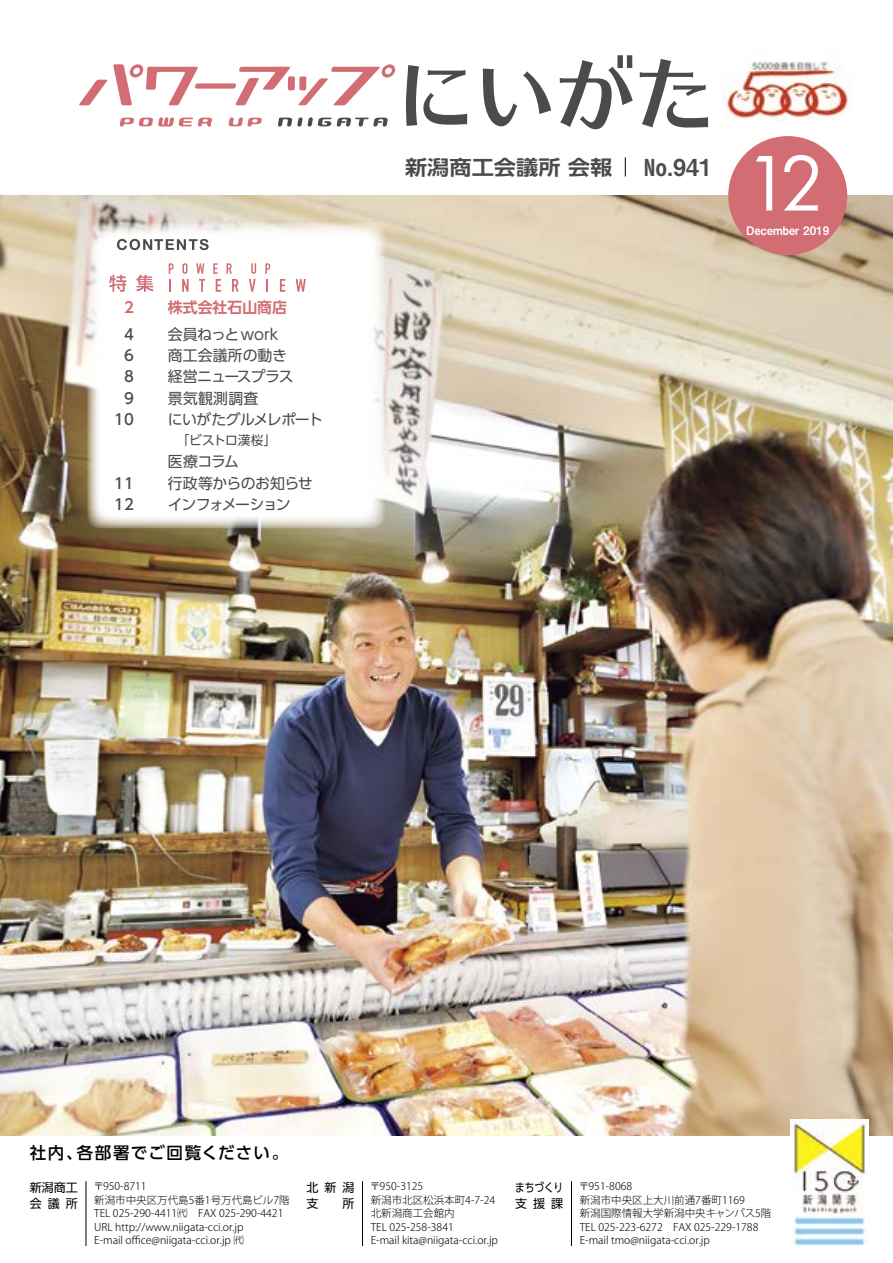
<style>
.page{position:relative;width:893px;height:1263px;background:#fff}
.page>*{position:absolute;margin:0;border:0;box-sizing:border-box;transform-origin:0 0}
.t1{font:72.3px "Futura";color:#fff}
.t2{font:23.4px "Midashi Go Pr 6 N MB31";color:#4c4a4a}
.t3{font:700 20.25px "UD Shin Go Pr 6 N De";color:#4c4a4a;scale:1.1 1}
.t4{font:500 16.5px "UD Shin Go Pro";letter-spacing:.09em;color:#000}
.t5{font:14.85px/21.3px "UD Shin Go Pr 6 N";letter-spacing:-.035em;color:#4c4a4a}
.t6{font:500 14.85px/21.3px "UD Shin Go Pr 6 N";color:#4c4a4a;text-align:right}
.t7{font:700 14.85px "UD Shin Go Pr 6 N De";color:#d16d73}
.t8{font:12.75px "UD Shin Go Pr 6 N";letter-spacing:-.02em;color:#4c4a4a}
.t9{font:12px/16.5px "UD Shin Go Pro";color:#000}
.t10{font:12px/16.5px "UD Shin Go Pro";color:#000;scale:.8 1}
.t11{font:11.7px "Midashi Go Pr 6 N MB31";color:#fff;scale:.95 1}
.t12{font:300 10.5px/13.5px "Koz Go Pro";color:#000}
</style>
<div class="page">
<svg style="left:406px;top:65px;width:61px;height:61px"></svg>
<svg style="left:483px;top:69px;width:68px;height:57px"></svg>
<svg style="left:560px;top:55px;width:73px;height:74px"></svg>
<svg style="left:640px;top:59px;width:68px;height:69px"></svg>
<svg style="left:79px;top:64px;width:316px;height:41px"></svg>
<svg style="left:120px;top:117px;width:92px;height:10px"></svg>
<svg style="left:229px;top:117px;width:33px;height:10px"></svg>
<svg style="left:278px;top:117px;width:24px;height:10px"></svg>
<svg style="left:308px;top:117px;width:80px;height:10px"></svg>
<img style="left:723px;top:61px;width:128px;height:59px">
<svg style="left:625px;top:157px;width:1px;height:19px"></svg>
<hr style="left:86px;top:1181px;width:1px;height:65px;background:#000">
<hr style="left:362px;top:1181px;width:1px;height:65px;background:#000">
<hr style="left:571px;top:1181px;width:1px;height:65px;background:#000">
<img style="left:0;top:196px;width:893px;height:939px">
<img style="left:790px;top:1120px;width:78px;height:128px">
<div style="left:728px;top:136px;width:119px;height:119px;background:#d16d73;border-radius:50%"></div>
<div style="left:87px;top:222px;width:298px;height:306px;background:#fff;border-radius:13px"></div>
<svg style="left:117px;top:239px;width:92px;height:11px"></svg>
<svg style="left:109px;top:275px;width:17px;height:17px"></svg>
<svg style="left:136px;top:275px;width:18px;height:17px"></svg>
<svg style="left:169px;top:263px;width:5px;height:29px"></svg>
<svg style="left:182px;top:263px;width:7px;height:29px"></svg>
<svg style="left:196px;top:263px;width:9px;height:29px"></svg>
<svg style="left:213px;top:263px;width:8px;height:29px"></svg>
<svg style="left:227px;top:263px;width:12px;height:29px"></svg>
<svg style="left:249px;top:263px;width:7px;height:29px"></svg>
<svg style="left:265px;top:263px;width:5px;height:29px"></svg>
<svg style="left:280px;top:279px;width:5px;height:13px"></svg>
<svg style="left:296px;top:279px;width:10px;height:13px"></svg>
<h3 class="t7" style="left:124px;top:296px;width:11px">2</h3>
<h3 class="t7" style="left:168px;top:296px;width:121px">株式会社石山商店</h3>
<h3 class="t6" style="left:114px;top:323px;width:21px">4<br>6<br>8<br>9<br>10</h3>
<h3 class="t6" style="left:114px;top:472px;width:21px;text-align:left">11<br>12</h3>
<h3 class="t5" style="left:168px;top:323px;width:157px">会員ねっとwork<br>商工会議所の動き<br>経営ニュースプラス<br>景気観測調査<br>にいがたグルメレポート</h3>
<p class="t8" style="left:176px;top:430px;width:102px">「ビストロ漢桜」</p>
<h3 class="t5" style="left:168px;top:451px;width:146px">医療コラム<br>行政等からのお知らせインフォメーション</h3>
<h3 class="t3" style="left:405px;top:150px;width:190px">新潟商工会議所 会報</h3>
<h2 class="t2" style="left:644px;top:148px;width:70px">No.941</h2>
<h1 class="t1" style="left:745px;top:135px;width:80px">12</h1>
<p class="t11" style="left:746px;top:221px;width:89px">December 2019</p>
<h3 class="t4" style="left:30px;top:1139px;width:260px">社内、各部署でご回覧ください。</h3>
<p class="t10" style="left:515px;top:1178px;width:61px">まちづくり支援課</p>
<p class="t9" style="left:30px;top:1178px;width:49px">新潟商工会議所</p>
<p class="t12" style="left:370px;top:1180px;width:130px">〒950-3125<br>新潟市北区松浜本町4-7-24北新潟商工会館内<br>TEL 025-258-3841<br>E-mail kita@niigata-cci.or.jp</p>
<p class="t9" style="left:307px;top:1178px;width:49px">北新潟支　　所</p>
<p class="t12" style="left:579px;top:1180px;width:194px">〒951-8068<br>新潟市中央区上大川前通7番町1169<br>新潟国際情報大学新潟中央キャンパス5階<br>TEL 025-223-6272　FAX 025-229-1788<br>E-mail tmo@niigata-cci.or.jp</p>
<p class="t12" style="left:93px;top:1180px;width:198px">〒950-8711<br>新潟市中央区万代島5番1号万代島ビル7階<br>TEL 025-290-4411㈹　FAX 025-290-4421<br>URL http://www.niigata-cci.or.jp<br>E-mail office@niigata-cci.or.jp ㈹</p>
</div>
